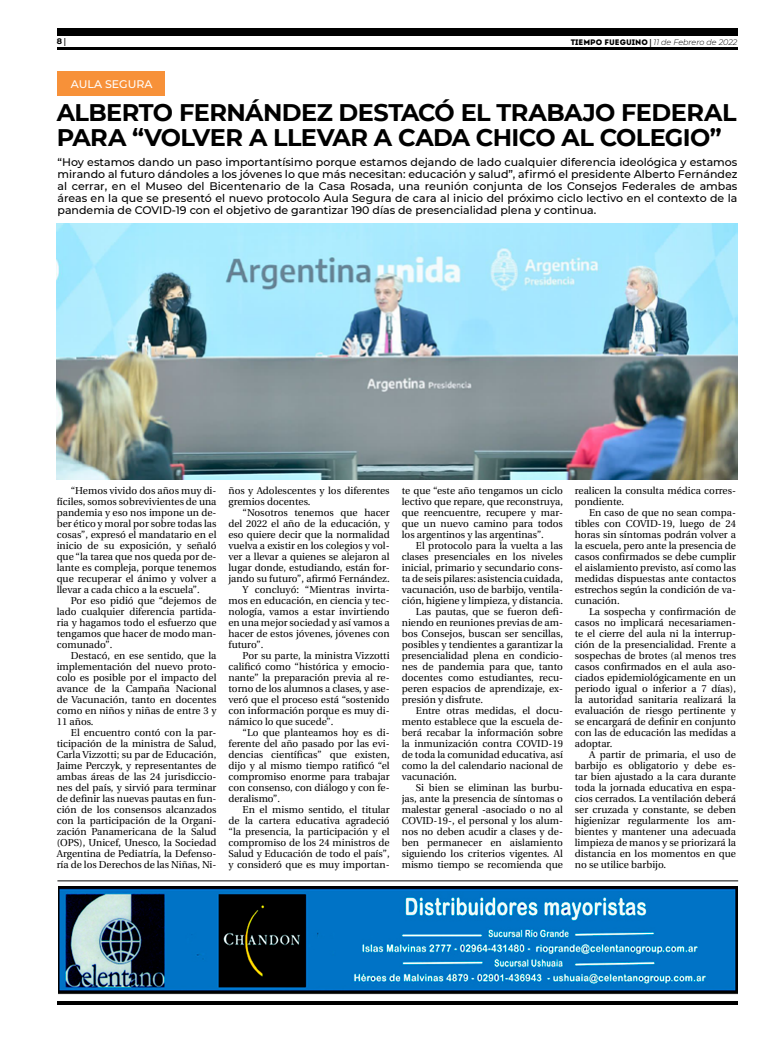
<style>
.page{position:relative;width:780px;height:1049px;background:#fff}
.page>*{position:absolute;margin:0;border:0;box-sizing:border-box;transform-origin:0 0}
.t1{font:700 24px/25px "Montserrat";letter-spacing:-.025em;color:#000}
.t2{font:500 11px/12px "Montserrat";color:#000;text-align:justify}
.t3{font:500 11px "Montserrat";color:#fff}
.t4{font:10px/11px "Utopia";color:#000;text-align:justify}
.t5{font:italic 300 8px "Montserrat";color:#000}
.t6{font:700 8px "Montserrat";color:#000}
.s1{font-family:"Utopia"}
.s2{font-family:"Intro";font-weight:400;font-style:normal}
.s3{font-family:"Utopia";font-weight:700;font-style:normal}
</style>
<div class="page">
<hr style="left:57px;top:48px;width:680px;height:2px;background:#000">
<div style="left:57px;top:28px;width:680px;height:7px;background:#000"></div>
<hr style="left:57px;top:1001px;width:680px;height:4px;background:#000">
<img style="left:58px;top:886px;width:679px;height:109px">
<hr style="left:57px;top:880px;width:681px;height:1px;background:#000">
<div style="left:57px;top:72px;width:107px;height:24px;background:#f79139"></div>
<img style="left:57px;top:224px;width:680px;height:255px">
<p class="t6" style="left:57px;top:35px;width:11px">8 <span class="s1">|</span></p>
<p class="t5" style="left:570px;top:36px;width:168px"><span class="s2">TIEMPO FUEGUINO</span> <span class="s3">|</span> 11 de Febrero de 2022</p>
<p class="t3" style="left:71px;top:76px;width:83px">AULA SEGURA</p>
<h1 class="t1" style="left:57px;top:99px;width:681px">ALBERTO FERNÁNDEZ DESTACÓ EL TRABAJO FEDERAL<br>PARA “VOLVER A LLEVAR A CADA CHICO AL COLEGIO”</h1>
<p class="t2" style="left:58px;top:156px;width:681px">“Hoy estamos dando un paso importantísimo porque estamos dejando de lado cualquier diferencia ideológica y estamos mirando al futuro dándoles a los jóvenes lo que más necesitan: educación y salud”, afirmó el presidente Alberto Fernández al cerrar, en el Museo del Bicentenario de la Casa Rosada, una reunión conjunta de los Consejos Federales de ambas áreas en la que se presentó el nuevo protocolo Aula Segura de cara al inicio del próximo ciclo lectivo en el contexto de la pandemia de COVID-19 con el objetivo de garantizar 190 días de presencialidad plena y continua.</p>
<p class="t4" style="left:57px;top:485px;width:161px;text-indent:14px">“Hemos vivido dos años muy di&shy;fíciles, somos sobrevivientes de una pandemia y eso nos impone un de&shy;ber ético y moral por sobre todas las cosas”, expresó el mandatario en el inicio de su exposición, y señaló que “la tarea que nos queda por de&shy;lante es compleja, porque tenemos que recuperar el ánimo y volver a llevar a cada chico a la escuela”.</p>
<p class="t4" style="left:57px;top:595px;width:161px;text-indent:14px">Por eso pidió que “dejemos de lado cualquier diferencia partida&shy;ria y hagamos todo el esfuerzo que tengamos que hacer de modo man&shy;comunado”.</p>
<p class="t4" style="left:57px;top:650px;width:161px;text-indent:14px">Destacó, en ese sentido, que la implementación del nuevo proto&shy;colo es posible por el impacto del avance de la Campaña Nacional de Vacunación, tanto en docentes como en niños y niñas de entre 3 y 11 años.</p>
<p class="t4" style="left:57px;top:727px;width:161px;text-indent:14px">El encuentro contó con la par&shy;ticipación de la ministra de Salud, Carla Vizzotti; su par de Educación, Jaime Perczyk, y representantes de ambas áreas de las 24 jurisdiccio&shy;nes del país, y sirvió para terminar de definir las nuevas pautas en fun&shy;ción de los consensos alcanzados con la participación de la Organi&shy;zación Panamericana de la Salud (OPS), Unicef, Unesco, la Sociedad Argentina de Pediatría, la Defenso&shy;ría de los Derechos de las Niñas, Ni-</p>
<p class="t4" style="left:228px;top:485px;width:163px">ños y Adolescentes y los diferentes gremios docentes.</p>
<p class="t4" style="left:243px;top:507px;width:148px">“Nosotros tenemos que hacer</p>
<p class="t4" style="left:228px;top:518px;width:163px">del 2022 el año de la educación, y</p>
<p class="t4" style="left:228px;top:529px;width:163px">eso quiere decir que la normalidad</p>
<p class="t4" style="left:228px;top:540px;width:163px">vuelva a existir en los colegios y vol-</p>
<p class="t4" style="left:228px;top:551px;width:163px">ver a llevar a quienes se alejaron al</p>
<p class="t4" style="left:228px;top:562px;width:163px">lugar donde, estudiando, están for-</p>
<p class="t4" style="left:228px;top:573px;width:163px">jando su futuro”, afirmó Fernández.</p>
<p class="t4" style="left:243px;top:584px;width:148px">Y concluyó: “Mientras invirta-</p>
<p class="t4" style="left:228px;top:595px;width:163px">mos en educación, en ciencia y tec-</p>
<p class="t4" style="left:228px;top:606px;width:163px">nología, vamos a estar invirtiendo</p>
<p class="t4" style="left:228px;top:617px;width:163px">en una mejor sociedad y así vamos a</p>
<p class="t4" style="left:228px;top:628px;width:163px">hacer de estos jóvenes, jóvenes con</p>
<p class="t4" style="left:228px;top:639px;width:36px">futuro”.</p>
<p class="t4" style="left:243px;top:650px;width:148px">Por su parte, la ministra Vizzotti</p>
<p class="t4" style="left:228px;top:661px;width:163px">calificó como “histórica y emocio-</p>
<p class="t4" style="left:228px;top:672px;width:163px">nante” la preparación previa al re-</p>
<p class="t4" style="left:228px;top:683px;width:163px">torno de los alumnos a clases, y ase-</p>
<p class="t4" style="left:228px;top:694px;width:163px">veró que el proceso está “sostenido</p>
<p class="t4" style="left:228px;top:705px;width:163px">con información porque es muy di-</p>
<p class="t4" style="left:228px;top:716px;width:106px">námico lo que sucede”.</p>
<p class="t4" style="left:243px;top:727px;width:148px">“Lo que planteamos hoy es di-</p>
<p class="t4" style="left:228px;top:738px;width:163px">ferente del año pasado por las evi-</p>
<p class="t4" style="left:228px;top:749px;width:163px">dencias científicas” que existen,</p>
<p class="t4" style="left:228px;top:760px;width:163px">dijo y al mismo tiempo ratificó “el</p>
<p class="t4" style="left:228px;top:771px;width:163px">compromiso enorme para trabajar</p>
<p class="t4" style="left:228px;top:782px;width:163px">con consenso, con diálogo y con fe-</p>
<p class="t4" style="left:228px;top:793px;width:53px">deralismo”.</p>
<p class="t4" style="left:243px;top:804px;width:148px">En el mismo sentido, el titular</p>
<p class="t4" style="left:228px;top:815px;width:163px">de la cartera educativa agradeció</p>
<p class="t4" style="left:228px;top:826px;width:163px">“la presencia, la participación y el</p>
<p class="t4" style="left:228px;top:837px;width:163px">compromiso de los 24 ministros de</p>
<p class="t4" style="left:228px;top:848px;width:163px">Salud y Educación de todo el país”,</p>
<p class="t4" style="left:228px;top:859px;width:163px">y consideró que es muy importan-</p>
<p class="t4" style="left:402px;top:485px;width:163px">te que “este año tengamos un ciclo lectivo que repare, que reconstruya, que reencuentre, recupere y mar&shy;que un nuevo camino para todos los argentinos y las argentinas”.</p>
<p class="t4" style="left:416px;top:540px;width:148px">El protocolo para la vuelta a las</p>
<p class="t4" style="left:402px;top:551px;width:163px">clases presenciales en los niveles</p>
<p class="t4" style="left:402px;top:562px;width:163px">inicial, primario y secundario cons-</p>
<p class="t4" style="left:402px;top:573px;width:163px">ta de seis pilares: asistencia cuidada,</p>
<p class="t4" style="left:402px;top:584px;width:163px">vacunación, uso de barbijo, ventila-</p>
<p class="t4" style="left:402px;top:595px;width:163px">ción, higiene y limpieza, y distancia.</p>
<p class="t4" style="left:416px;top:606px;width:148px">Las pautas, que se fueron defi-</p>
<p class="t4" style="left:402px;top:617px;width:163px">niendo en reuniones previas de am-</p>
<p class="t4" style="left:402px;top:628px;width:163px">bos Consejos, buscan ser sencillas,</p>
<p class="t4" style="left:402px;top:639px;width:163px">posibles y tendientes a garantizar la</p>
<p class="t4" style="left:402px;top:650px;width:163px">presencialidad plena en condicio-</p>
<p class="t4" style="left:402px;top:661px;width:163px">nes de pandemia para que, tanto</p>
<p class="t4" style="left:402px;top:672px;width:163px">docentes como estudiantes, recu-</p>
<p class="t4" style="left:402px;top:683px;width:163px">peren espacios de aprendizaje, ex-</p>
<p class="t4" style="left:402px;top:694px;width:83px">presión y disfrute.</p>
<p class="t4" style="left:416px;top:705px;width:148px">Entre otras medidas, el docu-</p>
<p class="t4" style="left:402px;top:716px;width:163px">mento establece que la escuela de-</p>
<p class="t4" style="left:402px;top:727px;width:163px">berá recabar la información sobre</p>
<p class="t4" style="left:402px;top:738px;width:163px">la inmunización contra COVID-19</p>
<p class="t4" style="left:402px;top:749px;width:163px">de toda la comunidad educativa, así</p>
<p class="t4" style="left:402px;top:760px;width:163px">como la del calendario nacional de</p>
<p class="t4" style="left:402px;top:771px;width:57px">vacunación.</p>
<p class="t4" style="left:416px;top:782px;width:148px">Si bien se eliminan las burbu-</p>
<p class="t4" style="left:402px;top:793px;width:163px">jas, ante la presencia de síntomas o</p>
<p class="t4" style="left:402px;top:804px;width:163px">malestar general -asociado o no al</p>
<p class="t4" style="left:402px;top:815px;width:163px">COVID-19-, el personal y los alum-</p>
<p class="t4" style="left:402px;top:826px;width:163px">nos no deben acudir a clases y de-</p>
<p class="t4" style="left:402px;top:837px;width:163px">ben permanecer en aislamiento</p>
<p class="t4" style="left:402px;top:848px;width:163px">siguiendo los criterios vigentes. Al</p>
<p class="t4" style="left:402px;top:859px;width:163px">mismo tiempo se recomienda que</p>
<p class="t4" style="left:575px;top:485px;width:163px">realicen la consulta médica corres&shy;pondiente.</p>
<p class="t4" style="left:575px;top:507px;width:163px;text-indent:14px">En caso de que no sean compa&shy;tibles con COVID-19, luego de 24 horas sin síntomas podrán volver a la escuela, pero ante la presencia de casos confirmados se debe cumplir el aislamiento previsto, así como las medidas dispuestas ante contactos estrechos según la condición de va&shy;cunación.</p>
<p class="t4" style="left:575px;top:606px;width:163px;text-indent:14px">La sospecha y confirmación de casos no implicará necesariamen&shy;te el cierre del aula ni la interrup&shy;ción de la presencialidad. Frente a sospechas de brotes (al menos tres casos confirmados en el aula aso&shy;ciados epidemiológicamente en un periodo igual o inferior a 7 días), la autoridad sanitaria realizará la evaluación de riesgo pertinente y se encargará de definir en conjunto con las de educación las medidas a adoptar.</p>
<p class="t4" style="left:575px;top:749px;width:163px;text-indent:14px">A partir de primaria, el uso de barbijo es obligatorio y debe es&shy;tar bien ajustado a la cara durante toda la jornada educativa en espa&shy;cios cerrados. La ventilación deberá ser cruzada y constante, se deben higienizar regularmente los am&shy;bientes y mantener una adecuada limpieza de manos y se priorizará la distancia en los momentos en que no se utilice barbijo.</p>
</div>
